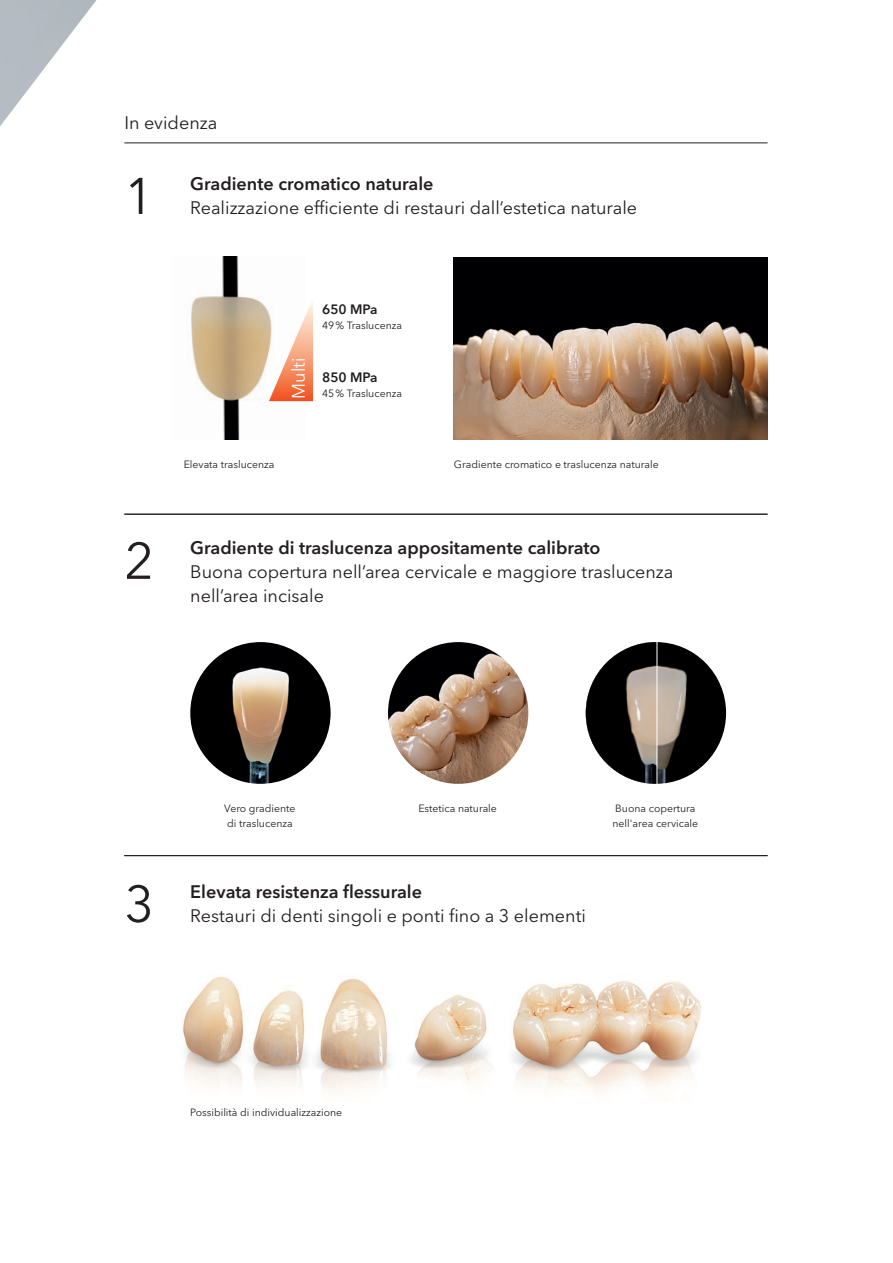
<style>
.page{position:relative;width:893px;height:1263px;background:#fff}
.page>*{position:absolute;margin:0;border:0;box-sizing:border-box;transform-origin:0 0}
.t1{font:51px "Avenir Next World";color:#231f20}
.t2{font:18px/24px "Avenir Next World";color:#231f20}
.t3{font:600 18px "Avenir Next World";color:#231f20}
.t4{font:18px "Avenir Next World";color:#fff}
.t5{font:600 13.5px "Avenir Next World";color:#231f20}
.t6{font:10.5px/15px "Avenir Next World";color:#231f20}
</style>
<div class="page">
<img style="left:191px;top:257px;width:113px;height:182px">
<img style="left:0;top:0;width:97px;height:126px">
<img style="left:454px;top:257px;width:313px;height:183px">
<img style="left:190px;top:642px;width:141px;height:142px">
<img style="left:388px;top:642px;width:140px;height:142px">
<img style="left:658px;top:642px;width:68px;height:142px">
<img style="left:182px;top:976px;width:519px;height:116px">
<img style="left:586px;top:642px;width:71px;height:142px">
<svg style="left:269px;top:298px;width:44px;height:103px"></svg>
<hr style="left:124px;top:855px;width:643px;height:1px;background:#231f20">
<hr style="left:124px;top:514px;width:643px;height:1px;background:#231f20">
<hr style="left:124px;top:143px;width:643px;height:1px;background:#231f20">
<h2 class="t2" style="left:124px;top:111px;width:95px">In evidenza</h2>
<h1 class="t1" style="left:124px;top:155px;width:31px">1</h1>
<h2 class="t3" style="left:190px;top:173px;width:245px">Gradiente cromatico naturale</h2>
<h2 class="t2" style="left:190px;top:196px;width:448px">Realizzazione efficiente di restauri dall’estetica naturale</h2>
<h1 class="t1" style="left:124px;top:520px;width:31px">2</h1>
<h2 class="t4" style="left:284px;top:399px;width:43px;rotate:-90deg">Multi</h2>
<p class="t5" style="left:322px;top:302px;width:57px">650 MPa</p>
<p class="t6" style="left:322px;top:318px;width:81px">49% Traslucenza</p>
<p class="t5" style="left:322px;top:370px;width:57px">850 MPa</p>
<p class="t6" style="left:322px;top:386px;width:81px">45% Traslucenza</p>
<p class="t6" style="left:184px;top:457px;width:92px">Elevata traslucenza</p>
<p class="t6" style="left:454px;top:457px;width:206px">Gradiente cromatico e traslucenza naturale</p>
<h2 class="t3" style="left:190px;top:538px;width:412px">Gradiente di traslucenza appositamente calibrato</h2>
<h2 class="t2" style="left:190px;top:560px;width:485px">Buona copertura nell’area cervicale e maggiore traslucenza nell’area incisale</h2>
<h1 class="t1" style="left:124px;top:863px;width:31px">3</h1>
<p class="t6" style="left:224px;top:801px;width:73px">Vero gradiente di traslucenza</p>
<p class="t6" style="left:418px;top:801px;width:80px">Estetica naturale</p>
<p class="t6" style="left:612px;top:801px;width:87px">Buona copertura nell'area cervicale</p>
<h2 class="t3" style="left:190px;top:882px;width:233px">Elevata resistenza flessurale</h2>
<h2 class="t2" style="left:190px;top:904px;width:397px">Restauri di denti singoli e ponti fino a 3 elementi</h2>
<p class="t6" style="left:190px;top:1105px;width:153px">Possibilità di individualizzazione</p>
</div>
